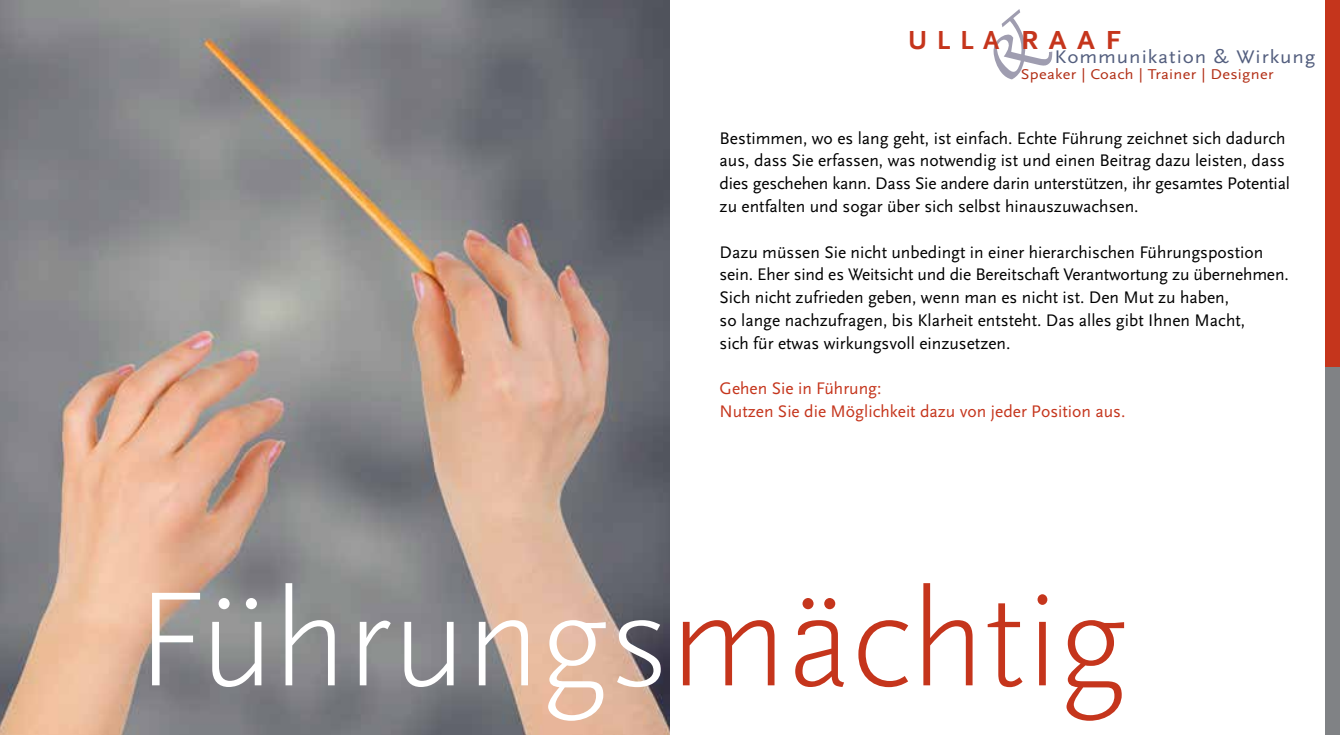
<style>
.page{position:relative;width:1340px;height:735px;background:#fff}
.page>*{position:absolute;margin:0;border:0;box-sizing:border-box;transform-origin:0 0}
.t1{font:300 140px "Scala Sans";color:#fff}
.t2{font:700 27.3px "Scala Sans";letter-spacing:.35em;color:#c5351c}
.t3{font:19.07px "Scala Sans";letter-spacing:.045em;color:#535e7e;scale:1.1 1}
.t4{font:17.5px/22.8px "Scala Sans";color:#000}
.t5{font:17.5px/22.8px "Scala Sans";color:#c5351c}
.t6{font:14.88px "Scala Sans";letter-spacing:.02em;color:#b22f16;scale:1.1 1}
.s1{color:#c5351c}
</style>
<div class="page">
<div style="left:1324px;top:0;width:15px;height:367px;background:#c5351c"></div>
<div style="left:1324px;top:367px;width:15px;height:367px;background:#808285"></div>
<img style="left:0;top:0;width:670px;height:734px">
<h2 class="t2" style="left:908px;top:25px;width:214px">ULLA RAAF</h2>
<p class="t3" style="left:1054px;top:47px;width:239px">Kommunikation &amp; Wirkung</p>
<p class="t6" style="left:1020px;top:66px;width:231px">Speaker | Coach | Trainer | Designer</p>
<p class="t4" style="left:719px;top:127px;width:572px">Bestimmen, wo es lang geht, ist einfach. Echte Führung zeichnet sich dadurch aus, dass Sie erfassen, was notwendig ist und einen Beitrag dazu leisten, dass dies geschehen kann. Dass Sie andere darin unterstützen, ihr gesamtes Potential zu entfalten und sogar über sich selbst hinauszuwachsen.</p>
<p class="t4" style="left:719px;top:241px;width:570px">Dazu müssen Sie nicht unbedingt in einer hierarchischen Führungspostion sein. Eher sind es Weitsicht und die Bereitschaft Verantwortung zu übernehmen.<br>Sich nicht zufrieden geben, wenn man es nicht ist. Den Mut zu haben,<br>so lange nachzufragen, bis Klarheit entsteht. Das alles gibt Ihnen Macht,<br>sich für etwas wirkungsvoll einzusetzen.</p>
<p class="t5" style="left:719px;top:377px;width:407px">Gehen Sie in Führung:<br>Nutzen Sie die Möglichkeit dazu von jeder Position aus.</p>
<h1 class="t1" style="left:136px;top:563px;width:993px">Führungs<span class="s1">mächtig</span></h1>
</div>
